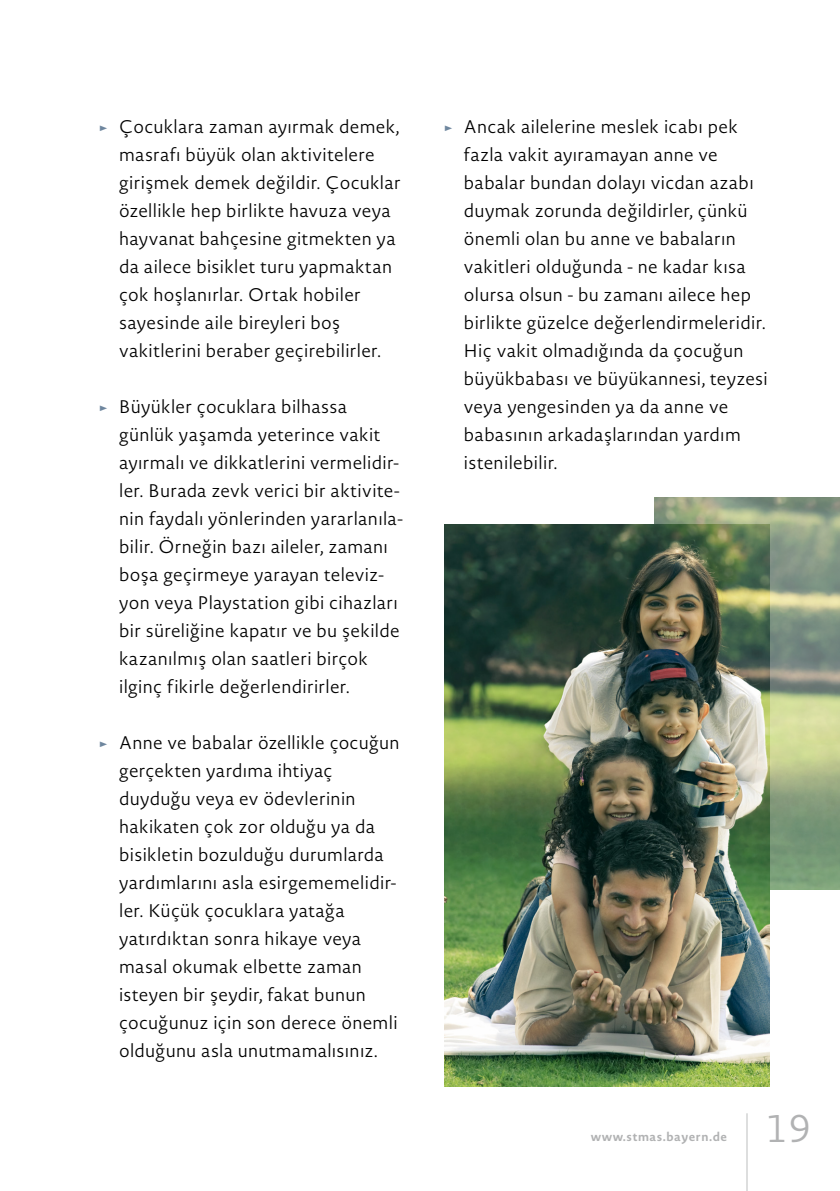
<style>
.page{position:relative;width:840px;height:1191px;background:#fff}
.page>*{position:absolute;margin:0;border:0;box-sizing:border-box;transform-origin:0 0}
.t1{font:300 38px "Novel Sans Pro";color:#b1b2b3}
.t2{font:300 18px/28px "Novel Sans Pro";letter-spacing:.015em;color:#000}
.t3{font:700 12px "Novel Sans Pro";letter-spacing:.045em;color:#b1b2b3}
.s1{color:#6e869e}
</style>
<div class="page">
<img style="left:654px;top:497px;width:185px;height:392px">
<img style="left:444px;top:524px;width:324px;height:562px">
<hr style="left:746px;top:1113px;width:1px;height:78px;background:#bdbebe">
<p class="t2" style="left:119px;top:112px;width:283px;text-indent:-20px"><span class="s1">→</span> Çocuklara zaman ayırmak demek, masrafı büyük olan aktivitelere girişmek demek değildir. Çocuklar özellikle hep birlikte havuza veya hayvanat bahçesine gitmekten ya da ailece bisiklet turu yapmaktan çok hoşlanırlar. Ortak hobiler sayesinde aile bireyleri boş vakitlerini beraber geçirebilirler.</p>
<p class="t2" style="left:119px;top:392px;width:285px;text-indent:-20px"><span class="s1">→</span> Büyükler çocuklara bilhassa günlük yaşamda yeterince vakit ayırmalı ve dikkatlerini vermelidir&shy;ler. Burada zevk verici bir aktivite&shy;nin faydalı yönlerinden yararlanıla&shy;bilir. Örneğin bazı aileler, zamanı boşa geçirmeye yarayan televiz&shy;yon veya Playstation gibi cihazları bir süreliğine kapatır ve bu şekilde kazanılmış olan saatleri birçok ilginç fikirle değerlendirirler.</p>
<p class="t2" style="left:119px;top:728px;width:282px;text-indent:-20px"><span class="s1">→</span> Anne ve babalar özellikle çocuğun gerçekten yardıma ihtiyaç duyduğu veya ev ödevlerinin hakikaten çok zor olduğu ya da bisikletin bozulduğu durumlarda yardımlarını asla esirgememelidir&shy;ler. Küçük çocuklara yatağa yatırdıktan sonra hikaye veya masal okumak elbette zaman isteyen bir şeydir, fakat bunun çocuğunuz için son derece önemli olduğunu asla unutmamalısınız.</p>
<p class="t2" style="left:463px;top:112px;width:305px;text-indent:-20px"><span class="s1">→</span> Ancak ailelerine meslek icabı pek fazla vakit ayıramayan anne ve babalar bundan dolayı vicdan azabı duymak zorunda değildirler, çünkü önemli olan bu anne ve babaların vakitleri olduğunda - ne kadar kısa olursa olsun - bu zamanı ailece hep birlikte güzelce değerlendirmeleridir.<br>Hiç vakit olmadığında da çocuğun büyükbabası ve büyükannesi, teyzesi veya yengesinden ya da anne ve babasının arkadaşlarından yardım istenilebilir.</p>
<p class="t3" style="left:590px;top:1128px;width:138px">www.stmas.bayern.de</p>
<h1 class="t1" style="left:765px;top:1101px;width:46px">19</h1>
</div>
